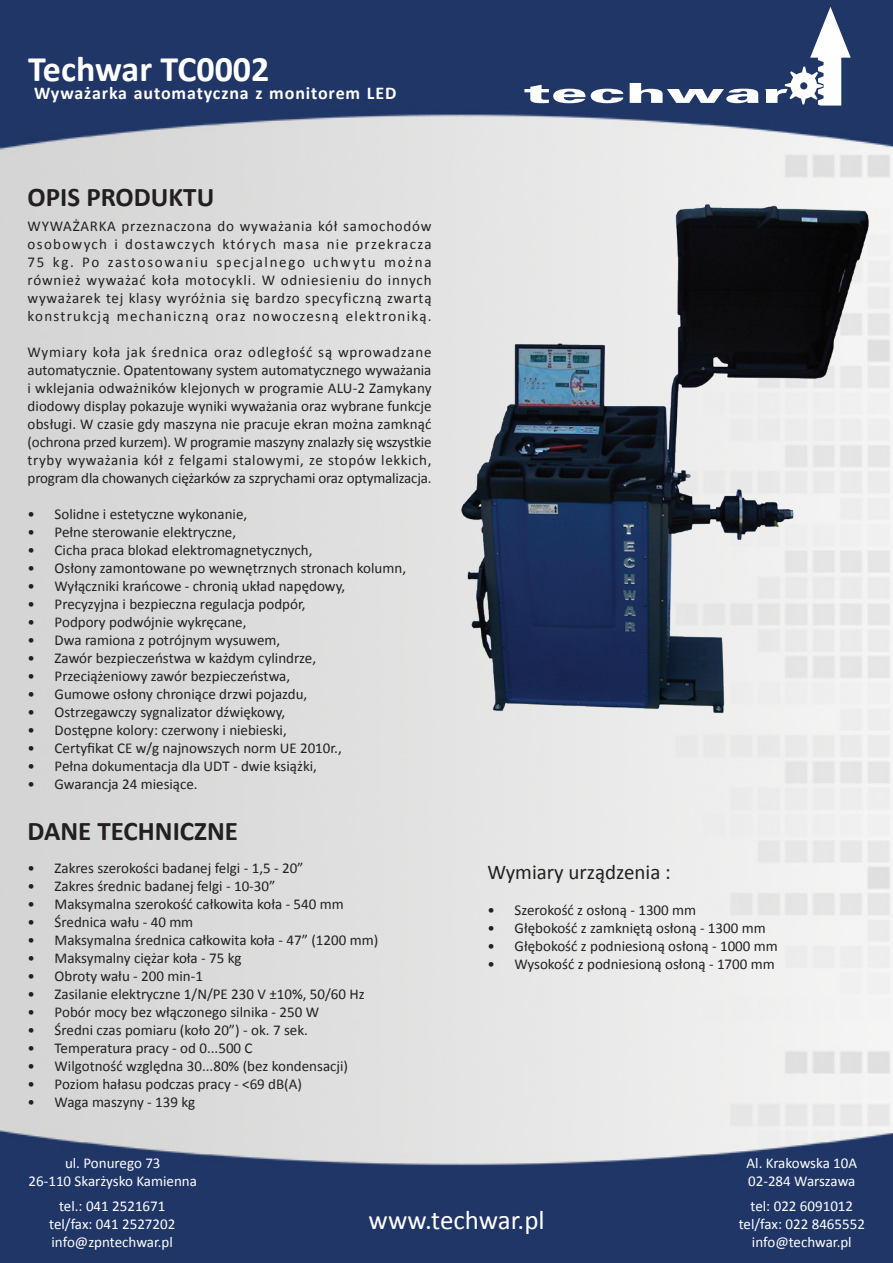
<style>
.page{position:relative;width:893px;height:1263px;background:#fff}
.page>*{position:absolute;margin:0;border:0;box-sizing:border-box;transform-origin:0 0}
.t1{font:700 36px "Calibri";color:#fff}
.t2{font:700 27px "Calibri";color:#231f20}
.t3{font:27px "Calibri";color:#fff}
.t4{font:21px "Calibri";color:#231f20}
.t5{font:700 18px "Calibri";letter-spacing:.05em;color:#fff}
.t6{font:15px/18px "Calibri";color:#231f20;text-align:justify}
.t7{font:15px/18px "Calibri";color:#fff;text-align:center}
</style>
<div class="page">
<img style="left:0;top:0;width:893px;height:1263px">
<svg style="left:524px;top:7px;width:327px;height:99px;background:#42547e"></svg>
<img style="left:450px;top:189px;width:427px;height:534px">
<h1 class="t1" style="left:28px;top:46px;width:243px">Techwar TC0002</h1>
<p class="t5" style="left:34px;top:81px;width:364px">Wyważarka automatyczna z monitorem LED</p>
<h2 class="t2" style="left:28px;top:180px;width:188px">OPIS PRODUKTU</h2>
<p class="t6" style="left:28px;top:217px;width:405px">WYWAŻARKA przeznaczona do wyważania kół samochodów osobowych i dostawczych których masa nie przekracza 75 kg. Po zastosowaniu specjalnego uchwytu można również wyważać koła motocykli. W odniesieniu do innych wyważarek tej klasy wyróżnia się bardzo specyficzną zwartą konstrukcją mechaniczną oraz nowoczesną elektroniką.</p>
<p class="t6" style="left:28px;top:343px;width:406px">Wymiary koła jak średnica oraz odległość są wprowadzane automatycznie. Opatentowany system automatycznego wyważania i wklejania odważników klejonych w programie ALU-2 Zamykany diodowy display pokazuje wyniki wyważania oraz wybrane funkcje obsługi. W czasie gdy maszyna nie pracuje ekran można zamknąć (ochrona przed kurzem). W programie maszyny znalazły się wszystkie tryby wyważania kół z felgami stalowymi, ze stopów lekkich, program dla chowanych ciężarków za szprychami oraz optymalizacja.</p>
<p class="t6" style="left:28px;top:505px;width:221px">• Solidne i estetyczne wykonanie,</p>
<p class="t6" style="left:28px;top:523px;width:210px">• Pełne sterowanie elektryczne,</p>
<p class="t6" style="left:28px;top:541px;width:286px">• Cicha praca blokad elektromagnetycznych,</p>
<p class="t6" style="left:28px;top:559px;width:380px">• Osłony zamontowane po wewnętrznych stronach kolumn,</p>
<p class="t6" style="left:28px;top:577px;width:319px">• Wyłączniki krańcowe - chronią układ napędowy,</p>
<p class="t6" style="left:28px;top:595px;width:280px">• Precyzyjna i bezpieczna regulacja podpór,</p>
<p class="t6" style="left:28px;top:613px;width:220px">• Podpory podwójnie wykręcane,</p>
<p class="t6" style="left:28px;top:631px;width:254px">• Dwa ramiona z potrójnym wysuwem,</p>
<p class="t6" style="left:28px;top:649px;width:290px">• Zawór bezpieczeństwa w każdym cylindrze,</p>
<p class="t6" style="left:28px;top:667px;width:264px">• Przeciążeniowy zawór bezpieczeństwa,</p>
<p class="t6" style="left:28px;top:685px;width:281px">• Gumowe osłony chroniące drzwi pojazdu,</p>
<p class="t6" style="left:28px;top:703px;width:259px">• Ostrzegawczy sygnalizator dźwiękowy,</p>
<p class="t6" style="left:28px;top:721px;width:261px">• Dostępne kolory: czerwony i niebieski,</p>
<p class="t6" style="left:28px;top:739px;width:316px">• Certyfikat CE w/g najnowszych norm UE 2010r.,</p>
<p class="t6" style="left:28px;top:757px;width:291px">• Pełna dokumentacja dla UDT - dwie książki,</p>
<p class="t6" style="left:28px;top:775px;width:172px">• Gwarancja 24 miesiące.</p>
<h2 class="t2" style="left:28px;top:813px;width:212px">DANE TECHNICZNE</h2>
<p class="t6" style="left:28px;top:859px;width:277px">• Zakres szerokości badanej felgi - 1,5 - 20”</p>
<p class="t6" style="left:28px;top:877px;width:249px">• Zakres średnic badanej felgi - 10-30”</p>
<p class="t6" style="left:28px;top:895px;width:318px">• Maksymalna szerokość całkowita koła - 540 mm</p>
<p class="t6" style="left:28px;top:913px;width:167px">• Średnica wału - 40 mm</p>
<p class="t6" style="left:28px;top:931px;width:352px">• Maksymalna średnica całkowita koła - 47” (1200 mm)</p>
<p class="t6" style="left:28px;top:949px;width:216px">• Maksymalny ciężar koła - 75 kg</p>
<p class="t6" style="left:28px;top:967px;width:177px">• Obroty wału - 200 min-1</p>
<p class="t6" style="left:28px;top:985px;width:339px">• Zasilanie elektryczne 1/N/PE 230 V ±10%, 50/60 Hz</p>
<p class="t6" style="left:28px;top:1003px;width:293px">• Pobór mocy bez włączonego silnika - 250 W</p>
<p class="t6" style="left:28px;top:1021px;width:282px">• Średni czas pomiaru (koło 20”) - ok. 7 sek.</p>
<p class="t6" style="left:28px;top:1039px;width:226px">• Temperatura pracy - od 0...500 C</p>
<p class="t6" style="left:28px;top:1057px;width:322px">• Wilgotność względna 30...80% (bez kondensacji)</p>
<p class="t6" style="left:28px;top:1075px;width:276px">• Poziom hałasu podczas pracy - &lt;69 dB(A)</p>
<p class="t6" style="left:28px;top:1093px;width:169px">• Waga maszyny - 139 kg</p>
<p class="t7" style="left:29px;top:1154px;width:170px">ul. Ponurego 73<br>26-110 Skarżysko Kamienna</p>
<h3 class="t4" style="left:488px;top:859px;width:185px">Wymiary urządzenia :</h3>
<p class="t6" style="left:488px;top:901px;width:210px">• Szerokość z osłoną - 1300 mm</p>
<p class="t6" style="left:488px;top:919px;width:280px">• Głębokość z zamkniętą osłoną - 1300 mm</p>
<p class="t6" style="left:488px;top:937px;width:292px">• Głębokość z podniesioną osłoną - 1000 mm</p>
<p class="t6" style="left:488px;top:955px;width:289px">• Wysokość z podniesioną osłoną - 1700 mm</p>
<p class="t7" style="left:746px;top:1154px;width:112px;text-align:left">Al. Krakowska 10A<br>02-284 Warszawa</p>
<p class="t7" style="left:49px;top:1197px;width:128px">tel.: 041 2521671 tel/fax: 041 2527202 info@zpntechwar.pl</p>
<h2 class="t3" style="left:369px;top:1203px;width:178px">www.techwar.pl</h2>
<p class="t7" style="left:739px;top:1197px;width:128px">tel: 022 6091012 tel/fax: 022 8465552 info@techwar.pl</p>
</div>
